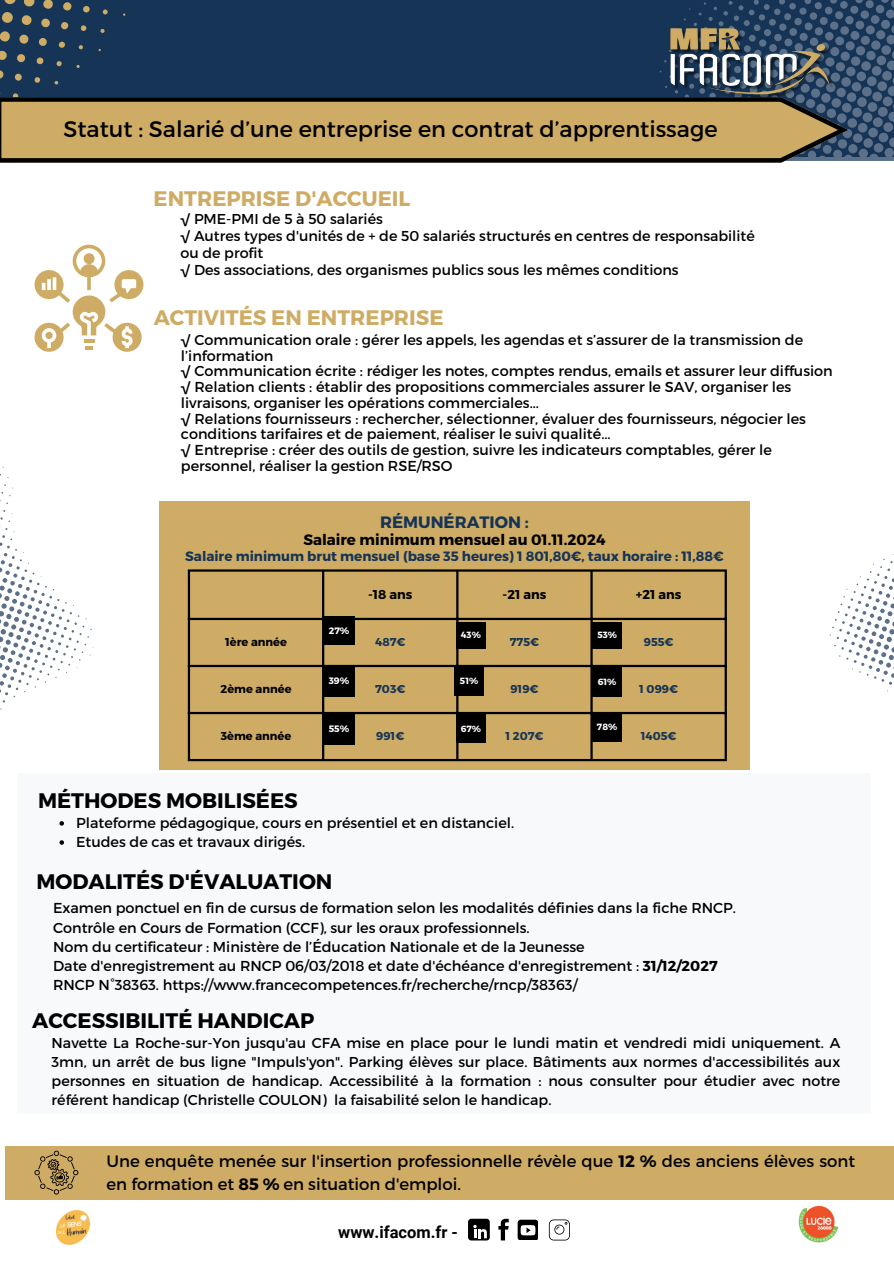
<style>
.page{position:relative;width:894px;height:1264px;background:#fff}
.page>*{position:absolute;margin:0;border:0;box-sizing:border-box;transform-origin:0 0}
.t1{font:22.5px "Montserrat";color:#000}
.t2{font:700 21px "Montserrat";color:#000}
.t3{font:700 21px "Montserrat";color:#cfac65}
.t4{font:16.5px/22.5px "Montserrat";color:#000}
.t5{font:700 16.5px "Roboto";color:#000}
.t6{font:700 16.5px "Montserrat";color:#163456}
.t7{font:700 15px "Montserrat";color:#000}
.t8{font:14.4px/15.8px "Montserrat";color:#000}
.t9{font:14.25px/16.8px "Montserrat";color:#000}
.t10{font:700 13.5px "Montserrat";color:#163456}
.t11{font:700 12.9px "Montserrat";color:#000}
.t12{font:700 11.4px "Montserrat";color:#163456}
.t13{font:700 11.4px "Montserrat";color:#000}
.t14{font:700 9.3px "Montserrat";color:#fff}
.t15{font:700 9px "Montserrat";color:#fff}
.s1{font-weight:700}
</style>
<div class="page">
<svg style="left:830px;top:554px;width:64px;height:137px"></svg>
<div style="left:0;top:0;width:893px;height:157px;background:#163456"></div>
<svg style="left:4px;top:0;width:12px;height:4px"></svg>
<svg style="left:2px;top:12px;width:11px;height:11px"></svg>
<svg style="left:24px;top:0;width:11px;height:7px"></svg>
<svg style="left:0;top:31px;width:10px;height:11px"></svg>
<svg style="left:21px;top:15px;width:11px;height:10px"></svg>
<svg style="left:43px;top:0;width:10px;height:9px"></svg>
<svg style="left:0;top:50px;width:7px;height:10px"></svg>
<svg style="left:19px;top:34px;width:10px;height:10px"></svg>
<svg style="left:41px;top:18px;width:9px;height:10px"></svg>
<svg style="left:63px;top:2px;width:9px;height:9px"></svg>
<svg style="left:0;top:70px;width:4px;height:9px"></svg>
<svg style="left:38px;top:38px;width:9px;height:8px"></svg>
<svg style="left:17px;top:54px;width:9px;height:9px"></svg>
<svg style="left:61px;top:22px;width:8px;height:8px"></svg>
<svg style="left:14px;top:73px;width:8px;height:8px"></svg>
<svg style="left:36px;top:57px;width:8px;height:8px"></svg>
<svg style="left:83px;top:6px;width:7px;height:7px"></svg>
<svg style="left:58px;top:41px;width:7px;height:7px"></svg>
<svg style="left:34px;top:77px;width:6px;height:6px"></svg>
<svg style="left:81px;top:25px;width:6px;height:6px"></svg>
<svg style="left:13px;top:93px;width:6px;height:4px"></svg>
<svg style="left:56px;top:61px;width:6px;height:5px"></svg>
<svg style="left:102px;top:9px;width:6px;height:6px"></svg>
<svg style="left:79px;top:45px;width:4px;height:4px"></svg>
<svg style="left:100px;top:29px;width:5px;height:4px"></svg>
<svg style="left:54px;top:81px;width:4px;height:4px"></svg>
<svg style="left:76px;top:65px;width:4px;height:3px"></svg>
<svg style="left:893px;top:76px;width:1px;height:71px"></svg>
<svg style="left:659px;top:0;width:234px;height:161px"></svg>
<svg style="left:0;top:97px;width:848px;height:66px;background:#ae9258"></svg>
<img style="left:665px;top:27px;width:175px;height:74px">
<div style="left:5px;top:1146px;width:888px;height:53px;background:#cfac65"></div>
<svg style="left:34px;top:1150px;width:44px;height:44px"></svg>
<img style="left:798px;top:1205px;width:41px;height:38px">
<div style="left:517px;top:1219px;width:20px;height:20px;background:#000;border-radius:3px"></div>
<svg style="left:520px;top:1225px;width:15px;height:10px"></svg>
<svg style="left:548px;top:1219px;width:21px;height:21px"></svg>
<svg style="left:498px;top:1218px;width:10px;height:22px"></svg>
<div style="left:468px;top:1218px;width:21px;height:22px;background:#000;border-radius:3px"></div>
<svg style="left:473px;top:1224px;width:14px;height:14px"></svg>
<img style="left:57px;top:1210px;width:32px;height:35px">
<svg style="left:35px;top:245px;width:108px;height:106px"></svg>
<div style="left:17px;top:772px;width:853px;height:341px;background:#f8f9fa"></div>
<svg style="left:0;top:484px;width:13px;height:20px"></svg>
<svg style="left:0;top:510px;width:94px;height:192px"></svg>
<div style="left:159px;top:502px;width:590px;height:268px;background:#cfac65"></div>
<hr style="left:188px;top:571px;width:2px;height:188px;background:#000">
<hr style="left:322px;top:571px;width:2px;height:188px;background:#000">
<hr style="left:456px;top:571px;width:2px;height:188px;background:#000">
<hr style="left:590px;top:571px;width:2px;height:188px;background:#000">
<hr style="left:724px;top:571px;width:2px;height:188px;background:#000">
<hr style="left:188px;top:569px;width:538px;height:2px;background:#000">
<hr style="left:188px;top:618px;width:538px;height:2px;background:#000">
<hr style="left:188px;top:665px;width:538px;height:2px;background:#000">
<hr style="left:188px;top:712px;width:538px;height:2px;background:#000">
<hr style="left:188px;top:759px;width:538px;height:2px;background:#000">
<div style="left:323px;top:616px;width:32px;height:29px;background:#000"></div>
<div style="left:323px;top:665px;width:32px;height:31px;background:#000"></div>
<div style="left:323px;top:713px;width:32px;height:32px;background:#000"></div>
<div style="left:454px;top:666px;width:29px;height:29px;background:#000"></div>
<div style="left:592px;top:667px;width:29px;height:29px;background:#000"></div>
<div style="left:456px;top:622px;width:29px;height:26px;background:#000"></div>
<div style="left:592px;top:622px;width:29px;height:26px;background:#000"></div>
<div style="left:456px;top:713px;width:29px;height:30px;background:#000"></div>
<div style="left:592px;top:712px;width:29px;height:30px;background:#000"></div>
<h1 class="t1" style="left:63px;top:116px;width:655px">Statut : Salarié d’une entreprise en contrat d’apprentissage</h1>
<h2 class="t3" style="left:153px;top:186px;width:258px">ENTREPRISE D'ACCUEIL</h2>
<p class="t9" style="left:180px;top:210px;width:575px">√ PME-PMI de 5 à 50 salariés<br>√ Autres types d'unités de + de 50 salariés structurés en centres de responsabilité ou de profit<br>√ Des associations, des organismes publics sous les mêmes conditions</p>
<h2 class="t3" style="left:154px;top:305px;width:291px">ACTIVITÉS EN ENTREPRISE</h2>
<p class="t8" style="left:181px;top:332px;width:653px">√ Communication orale : gérer les appels, les agendas et s’assurer de la transmission de l’information<br>√ Communication écrite : rédiger les notes, comptes rendus, emails et assurer leur diffusion √ Relation clients : établir des propositions commerciales assurer le SAV, organiser les livraisons, organiser les opérations commerciales...<br>√ Relations fournisseurs : rechercher, sélectionner, évaluer des fournisseurs, négocier les conditions tarifaires et de paiement, réaliser le suivi qualité...<br>√ Entreprise : créer des outils de gestion, suivre les indicateurs comptables, gérer le personnel, réaliser la gestion RSE/RSO</p>
<p class="t6" style="left:380px;top:512px;width:150px">RÉMUNÉRATION :</p>
<p class="t7" style="left:303px;top:530px;width:303px">Salaire minimum mensuel au 01.11.2024</p>
<p class="t10" style="left:185px;top:548px;width:540px">Salaire minimum brut mensuel (base 35 heures) 1 801,80€, taux horaire : 11,88€</p>
<p class="t11" style="left:368px;top:587px;width:46px">-18 ans</p>
<p class="t11" style="left:502px;top:587px;width:45px">-21 ans</p>
<p class="t11" style="left:635px;top:587px;width:47px">+21 ans</p>
<p class="t14" style="left:328px;top:624px;width:22px">27%</p>
<p class="t15" style="left:461px;top:629px;width:21px">43%</p>
<p class="t15" style="left:597px;top:629px;width:21px">53%</p>
<p class="t13" style="left:225px;top:635px;width:63px">1ère année</p>
<p class="t12" style="left:375px;top:635px;width:32px">487€</p>
<p class="t12" style="left:509px;top:635px;width:31px">775€</p>
<p class="t12" style="left:643px;top:635px;width:31px">955€</p>
<p class="t13" style="left:220px;top:682px;width:72px">2ème année</p>
<p class="t12" style="left:375px;top:682px;width:32px">703€</p>
<p class="t12" style="left:510px;top:682px;width:30px">919€</p>
<p class="t12" style="left:639px;top:682px;width:40px">1 099€</p>
<p class="t13" style="left:221px;top:729px;width:72px">3ème année</p>
<p class="t12" style="left:376px;top:729px;width:30px">991€</p>
<p class="t12" style="left:505px;top:729px;width:39px">1 207€</p>
<p class="t12" style="left:640px;top:729px;width:37px">1405€</p>
<p class="t14" style="left:329px;top:675px;width:22px">39%</p>
<p class="t15" style="left:460px;top:675px;width:20px">51%</p>
<p class="t15" style="left:597px;top:676px;width:20px">61%</p>
<p class="t15" style="left:460px;top:722px;width:22px">67%</p>
<p class="t15" style="left:596px;top:721px;width:22px">78%</p>
<p class="t14" style="left:329px;top:723px;width:22px">55%</p>
<h2 class="t2" style="left:38px;top:787px;width:261px">MÉTHODES MOBILISÉES</h2>
<p class="t8" style="left:76px;top:813px;width:439px;line-height:19.2px">Plateforme pédagogique, cours en présentiel et en distanciel.<br>Etudes de cas et travaux dirigés.</p>
<h2 class="t2" style="left:36px;top:868px;width:297px">MODALITÉS D'ÉVALUATION</h2>
<p class="t8" style="left:53px;top:898px;width:684px;line-height:19.2px">Examen ponctuel en fin de cursus de formation selon les modalités définies dans la fiche RNCP.<br>Contrôle en Cours de Formation (CCF), sur les oraux professionnels.<br>Nom du certificateur : Ministère de l’Éducation Nationale et de la Jeunesse<br>Date d'enregistrement au RNCP 06/03/2018 et date d'échéance d'enregistrement : <span class="s1">31/12/2027<br></span>RNCP N°38363. https://www.francecompetences.fr/recherche/rncp/38363/</p>
<h2 class="t2" style="left:32px;top:1007px;width:283px">ACCESSIBILITÉ HANDICAP</h2>
<p class="t9" style="left:52px;top:1033px;width:790px;line-height:19.2px;text-align:justify">Navette La Roche-sur-Yon jusqu'au CFA mise en place pour le lundi matin et vendredi midi uniquement. A 3mn, un arrêt de bus ligne "Impuls'yon". Parking élèves sur place. Bâtiments aux normes d'accessibilités aux personnes en situation de handicap. Accessibilité à la formation : nous consulter pour étudier avec notre référent handicap (Christelle COULON) la faisabilité selon le handicap.</p>
<p class="t4" style="left:106px;top:1149px;width:750px">Une enquête menée sur l'insertion professionnelle révèle que <span class="s1">12 %</span> des anciens élèves sont en formation et <span class="s1">85 %</span> en situation d'emploi.</p>
<p class="t5" style="left:338px;top:1220px;width:121px">www.ifacom.fr -</p>
</div>
